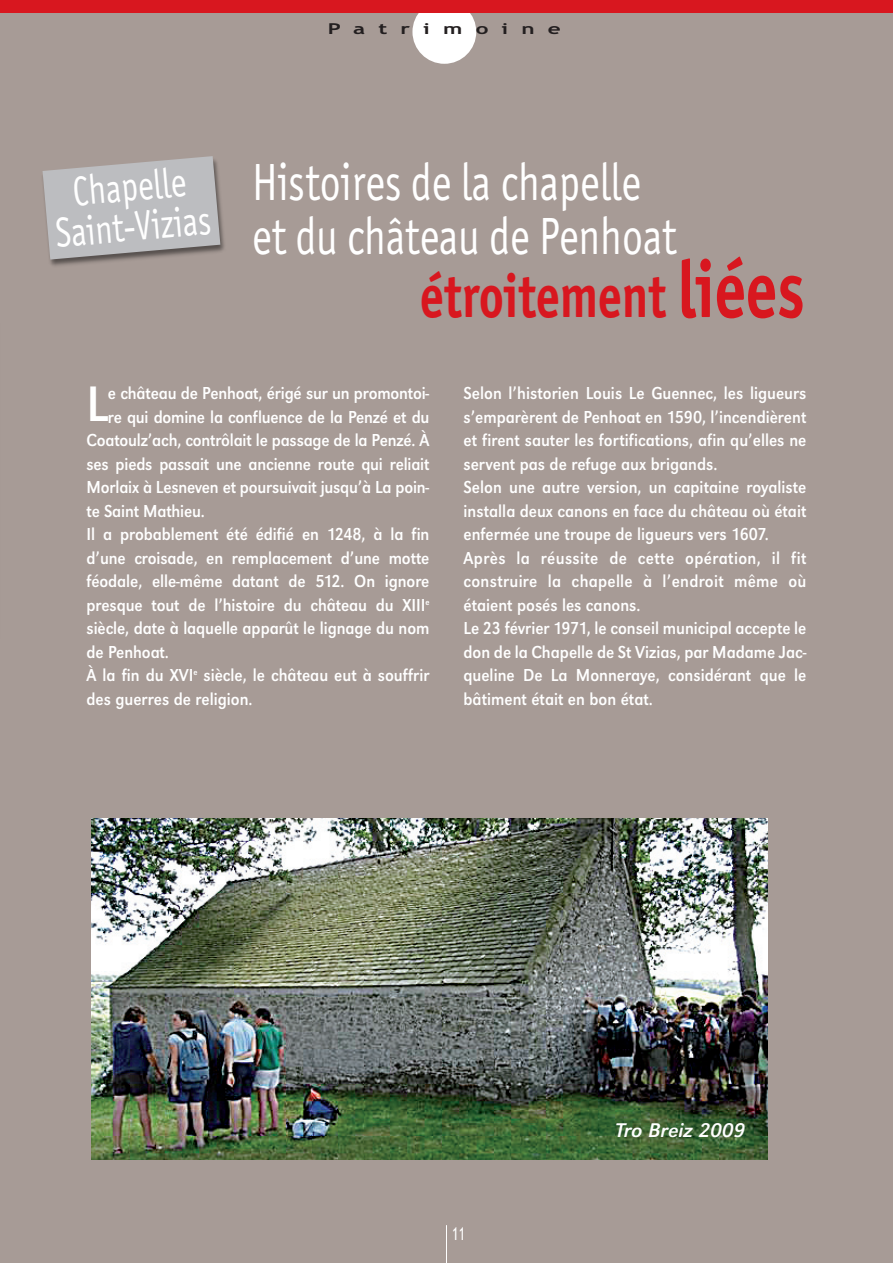
<style>
.page{position:relative;width:893px;height:1263px;background:#fff}
.page>*{position:absolute;margin:0;border:0;box-sizing:border-box;transform-origin:0 0}
.t1{font:700 61.5px "Officina San ITC";color:#d8171f;scale:.8 1}
.t2{font:52.5px/54px "Officina San ITC";color:#fff;scale:.8 1}
.t3{font:51.75px "URW Grotesk T";color:#fff;scale:.9 1}
.t4{font:41.85px/39.9px "Officina San ITC";color:#fff;text-align:center;scale:.8 1}
.t5{font:italic 20.55px "URW Grotesk T";color:#fff}
.t6{font:18px/23.5px "URW Grotesk T";color:#fff;scale:.9 1}
.t7{font:18px "Trebuchet MS";color:#fff;scale:.7 1}
.t8{font:700 15px "Trebuchet MS";letter-spacing:.585em;color:#231f20;scale:1.5 1}
.s1{font-size:81px}
</style>
<div class="page">
<div style="left:0;top:0;width:893px;height:1259px;background:#a79b96"></div>
<img style="left:42px;top:171px;width:182px;height:95px">
<svg style="left:43px;top:156px;width:177px;height:104px;background:#b4b3b5"></svg>
<div style="left:0;top:1250px;width:893px;height:13px;background:#a79b96"></div>
<hr style="left:446px;top:1225px;width:1px;height:38px;background:#fff">
<div style="left:412px;top:0;width:64px;height:64px;background:#fff;border-radius:50%"></div>
<img style="left:91px;top:819px;width:677px;height:340px">
<div style="left:0;top:0;width:893px;height:13px;background:#d8171f"></div>
<p class="t8" style="left:328px;top:20px;width:157px">Patrimoine</p>
<h3 class="t4" style="left:50px;top:173px;width:197px;rotate:-5deg">Chapelle<br>Saint-Vizias</h3>
<h2 class="t2" style="left:252px;top:155px;width:532px">Histoires de la chapelle et du château de Penhoat</h2>
<h1 class="t1" style="left:420px;top:260px;width:482px">étroitement <span class="s1">liées</span></h1>
<h3 class="t3" style="left:87px;top:373px;width:26px">L</h3>
<p class="t6" style="left:108px;top:381px;width:359px">e château de Penhoat, érigé sur un promontoi-</p>
<p class="t6" style="left:108px;top:404px;width:359px">re qui domine la confluence de la Penzé et du</p>
<p class="t6" style="left:87px;top:428px;width:383px">Coatoulz’ach, contrôlait le passage de la Penzé. À</p>
<p class="t6" style="left:87px;top:452px;width:383px">ses pieds passait une ancienne route qui reliait</p>
<p class="t6" style="left:87px;top:475px;width:382px">Morlaix à Lesneven et poursuivait jusqu’à La poin-</p>
<p class="t6" style="left:87px;top:499px;width:133px">te Saint Mathieu.</p>
<p class="t6" style="left:87px;top:522px;width:383px">Il a probablement été édifié en 1248, à la fin</p>
<p class="t6" style="left:87px;top:546px;width:383px">d’une croisade, en remplacement d’une motte</p>
<p class="t6" style="left:87px;top:569px;width:383px">féodale, elle-même datant de 512. On ignore</p>
<p class="t6" style="left:87px;top:593px;width:383px">presque tout de l’histoire du château du XIII<sup>e</sup></p>
<p class="t6" style="left:87px;top:616px;width:383px">siècle, date à laquelle apparût le lignage du nom</p>
<p class="t6" style="left:87px;top:640px;width:93px">de Penhoat.</p>
<p class="t6" style="left:87px;top:663px;width:383px">À la fin du XVI<sup>e</sup> siècle, le château eut à souffrir</p>
<p class="t6" style="left:87px;top:687px;width:186px">des guerres de religion.</p>
<p class="t6" style="left:463px;top:381px;width:383px">Selon l’historien Louis Le Guennec, les ligueurs s’emparèrent de Penhoat en 1590, l’incendièrent et firent sauter les fortifications, afin qu’elles ne servent pas de refuge aux brigands.<br>Selon une autre version, un capitaine royaliste installa deux canons en face du château où était enfermée une troupe de ligueurs vers 1607.<br>Après la réussite de cette opération, il fit construire la chapelle à l’endroit même où étaient posés les canons.<br>Le 23 février 1971, le conseil municipal accepte le don de la Chapelle de St Vizias, par Madame Jac&shy;queline De La Monneraye, considérant que le bâtiment était en bon état.</p>
<p class="t7" style="left:452px;top:1223px;width:20px">11</p>
<p class="t5" style="left:615px;top:1118px;width:131px">Tro Breiz 2009</p>
</div>
